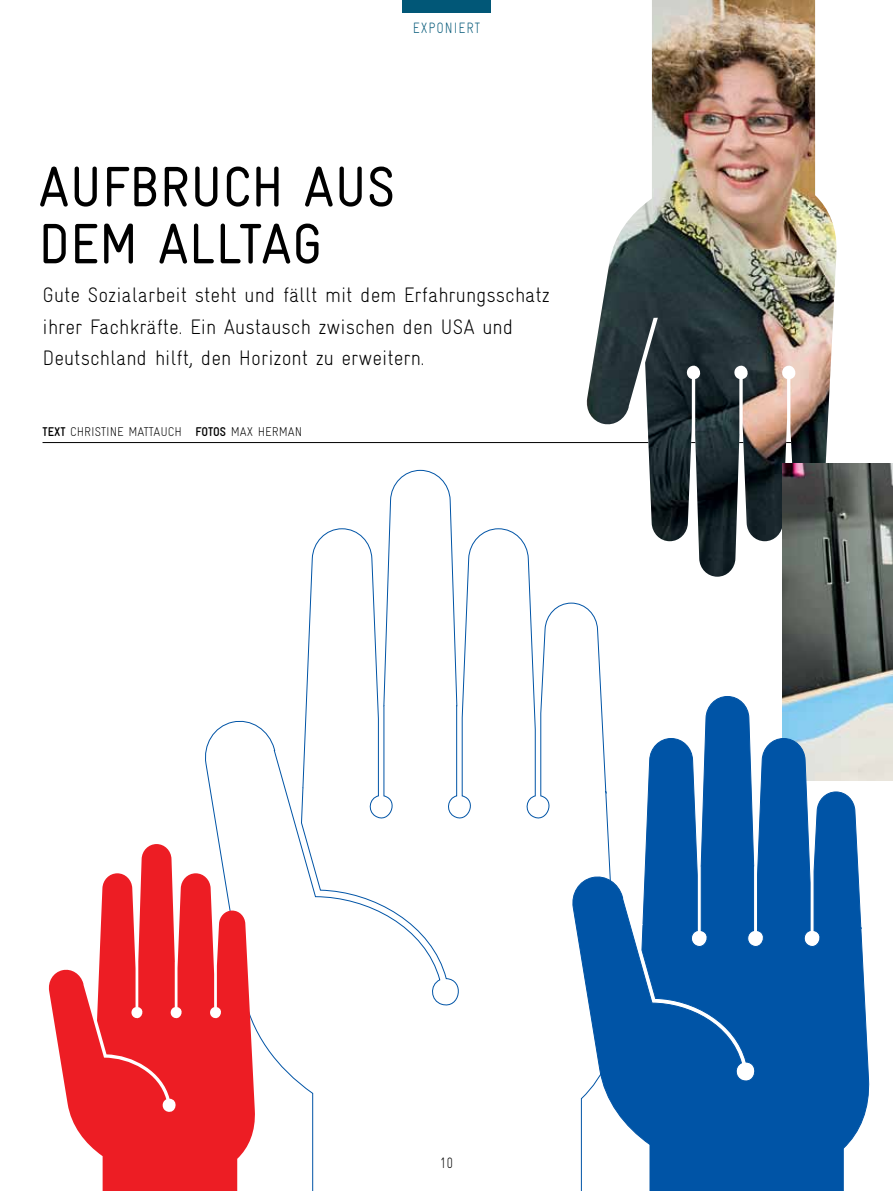
<style>
.page{position:relative;width:893px;height:1191px;background:#fff}
.page>*{position:absolute;margin:0;border:0;box-sizing:border-box;transform-origin:0 0}
.t1{font:57px/57px "Gravur Condensed Reg CE";color:#000}
.t2{font:21px/31.5px "Gravur Condensed Light CE";color:#000}
.t3{font:15px "Gravur Condensed Light CE";letter-spacing:.075em;color:#015777;scale:.9 1}
.t4{font:15px "Gravur Condensed Light CE";color:#000;scale:.9 1}
.t5{font:12.75px "Gravur Condensed Light CE";color:#000}
.s1{font-family:"Gravur Condensed Bold CE"}
</style>
<div class="page">
<div style="left:402px;top:0;width:88px;height:13px;background:#015777"></div>
<hr style="left:43px;top:442px;width:776px;height:1px;background:#000">
<img style="left:585px;top:0;width:252px;height:576px">
<img style="left:782px;top:463px;width:111px;height:317px">
<svg style="left:619px;top:696px;width:251px;height:495px"></svg>
<svg style="left:205px;top:470px;width:414px;height:721px"></svg>
<svg style="left:48px;top:844px;width:208px;height:347px;fill:#ed1d24"></svg>
<p class="t3" style="left:413px;top:19px;width:54px">ExponIERT</p>
<p class="t1" style="left:38px;top:159px;width:358px">AUFBRUCH AUS<br>DEM ALLTAG</p>
<p class="t2" style="left:43px;top:279px;width:509px">Gute Sozialarbeit steht und fällt mit dem Erfahrungsschatz ihrer Fachkräfte. Ein Austausch zwischen den USA</p>
<p class="t2" style="left:482px;top:310px;width:32px">und</p>
<p class="t2" style="left:43px;top:342px;width:383px">Deutschland hilft, den H orizont zu erweitern.</p>
<p class="t5" style="left:43px;top:424px;width:261px"><span class="s1">TEXT</span> Christine Mattauch <span class="s1">FOTOS</span> Max H erman</p>
<p class="t4" style="left:439px;top:1154px;width:17px">10</p>
</div>
